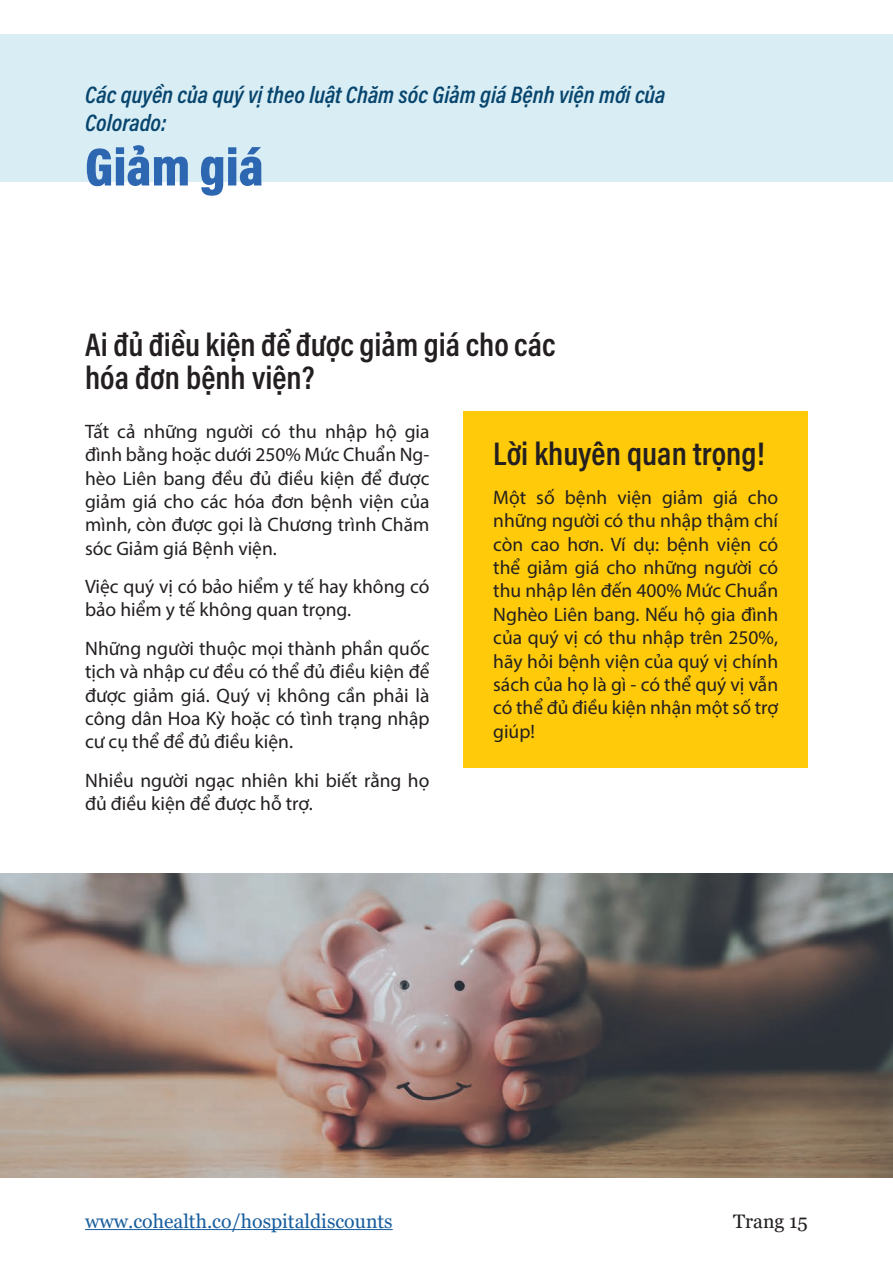
<style>
.page{position:relative;width:893px;height:1263px;background:#fff}
.page>*{position:absolute;margin:0;border:0;box-sizing:border-box;transform-origin:0 0}
.t1{font:900 54px "Acumin Pro Cond";color:#2d66b1}
.t2{font:600 33px/33px "Acumin Pro Cond";color:#231f20}
.t3{font:italic 600 24px/28.8px "Acumin Pro Cond";color:#07456e}
.t4{font:19.5px/23.4px "Myriad Pro";color:#231f20;text-align:justify}
.t5{font:19.5px "Georgia";color:#175d9e}
.t6{font:19.5px "Georgia";color:#231f20}
</style>
<div class="page">
<div style="left:0;top:34px;width:893px;height:148px;background:#d8edf4"></div>
<div style="left:463px;top:411px;width:345px;height:356px;background:#feca0a"></div>
<img style="left:0;top:874px;width:893px;height:304px">
<hr style="left:85px;top:1229px;width:308px;height:1px;background:#175d9e">
<p class="t3" style="left:85px;top:79px;width:582px">Các quyền của quý vị theo luật Chăm sóc Giảm giá Bệnh viện mới của<br>Colorado:</p>
<h1 class="t1" style="left:85px;top:132px;width:180px">Giảm giá</h1>
<h2 class="t2" style="left:85px;top:327px;width:472px">Ai đủ điều kiện để được giảm giá cho các hóa đơn bệnh viện?</h2>
<p class="t4" style="left:85px;top:419px;width:346px">Tất cả những người có thu nhập hộ gia đình bằng hoặc dưới 250% Mức Chuẩn Ng&shy;hèo Liên bang đều đủ điều kiện để được giảm giá cho các hóa đơn bệnh viện của mình, còn được gọi là Chương trình Chăm sóc Giảm giá Bệnh viện.</p>
<p class="t4" style="left:85px;top:574px;width:346px">Việc quý vị có bảo hiểm y tế hay không có bảo hiểm y tế không quan trọng.</p>
<p class="t4" style="left:85px;top:636px;width:346px">Những người thuộc mọi thành phần quốc tịch và nhập cư đều có thể đủ điều kiện để được giảm giá. Quý vị không cần phải là công dân Hoa Kỳ hoặc có tình trạng nhập cư cụ thể để đủ điều kiện.</p>
<p class="t4" style="left:85px;top:768px;width:346px">Nhiều người ngạc nhiên khi biết rằng họ đủ điều kiện để được hỗ trợ.</p>
<h2 class="t2" style="left:493px;top:437px;width:273px">Lời khuyên quan trọng!</h2>
<p class="t4" style="left:493px;top:485px;width:286px">Một số bệnh viện giảm giá cho những người có thu nhập thậm chí còn cao hơn. Ví dụ: bệnh viện có thể giảm giá cho những người có thu nhập lên đến 400% Mức Chuẩn Nghèo Liên bang. Nếu hộ gia đình của quý vị có thu nhập trên 250%, hãy hỏi bệnh viện của quý vị chính sách của họ là gì - có thể quý vị vẫn có thể đủ điều kiện nhận một số trợ giúp!</p>
<p class="t5" style="left:85px;top:1209px;width:309px">www.cohealth.co/hospitaldiscounts</p>
<p class="t6" style="left:733px;top:1209px;width:76px">Trang 15</p>
</div>
